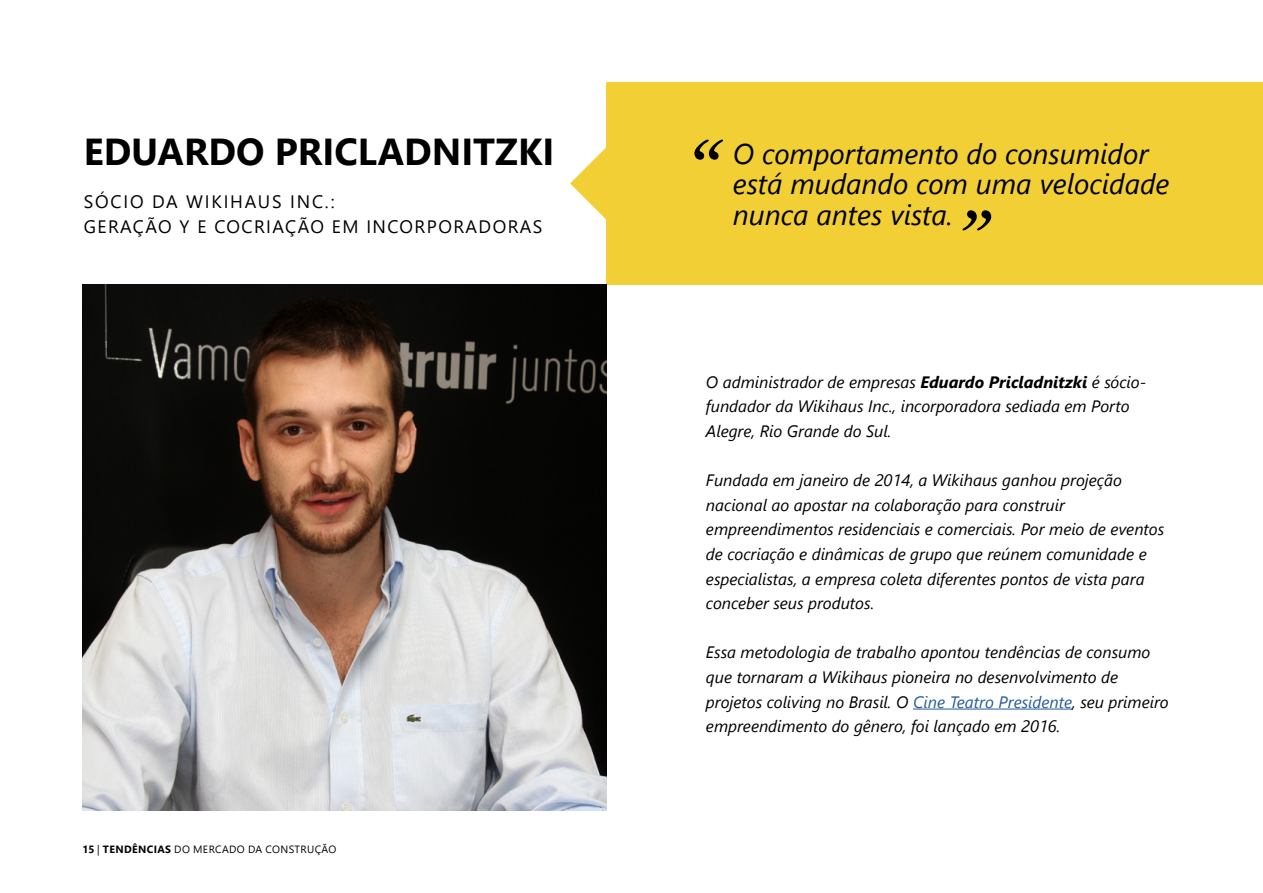
<style>
.page{position:relative;width:1263px;height:893px;background:#fff}
.page>*{position:absolute;margin:0;border:0;box-sizing:border-box;transform-origin:0 0}
.t1{font:99px "Bell MT Italic";color:#000}
.t2{font:700 37.5px "Segoe UI";color:#000}
.t3{font:italic 28.5px/30.6px "Segoe UI";color:#000}
.t4{font:18px/24.6px "Segoe UI";letter-spacing:.08em;color:#000}
.t5{font:italic 16.5px/24.6px "Segoe UI";color:#000}
.t6{font:10.5px "Segoe UI";letter-spacing:.035em;color:#000}
.s1{font-weight:700}
.s2{color:#275b9b}
</style>
<div class="page">
<div style="left:606px;top:82px;width:657px;height:203px;background:#f2cf35"></div>
<svg style="left:570px;top:147px;width:36px;height:72px"></svg>
<img style="left:82px;top:285px;width:524px;height:525px">
<hr style="left:913px;top:709px;width:159px;height:1px;background:#275b9b">
<h2 class="t2" style="left:84px;top:116px;width:472px">EDUARDO PRICLADNITZKI</h2>
<p class="t4" style="left:84px;top:188px;width:460px">SÓCIO DA WIKIHAUS INC.:<br>GERAÇÃO Y E COCRIAÇÃO EM INCORPORADORAS</p>
<p class="t6" style="left:82px;top:839px;width:256px"><span class="s1">15</span> | <span class="s1">TENDÊNCIAS</span> DO MERCADO DA CONSTRUÇÃO</p>
<h1 class="t1" style="left:676px;top:114px;width:41px">“</h1>
<h3 class="t3" style="left:733px;top:136px;width:438px">O comportamento do consumidor está mudando com uma velocidade nunca antes vista.</h3>
<h1 class="t1" style="left:1010px;top:256px;width:41px;rotate:-180deg">“</h1>
<p class="t5" style="left:706px;top:368px;width:442px">O administrador de empresas <span class="s1">Eduardo Pricladnitzki</span> é sócio&shy;fundador da Wikihaus Inc., incorporadora sediada em Porto<br>Alegre, Rio Grande do Sul.</p>
<p class="t5" style="left:706px;top:466px;width:460px">Fundada em janeiro de 2014, a Wikihaus ganhou projeção nacional ao apostar na colaboração para construir empreendimentos residenciais e comerciais. Por meio de eventos de cocriação e dinâmicas de grupo que reúnem comunidade e especialistas, a empresa coleta diferentes pontos de vista para conceber seus produtos.</p>
<p class="t5" style="left:706px;top:639px;width:464px">Essa metodologia de trabalho apontou tendências de consumo que tornaram a Wikihaus pioneira no desenvolvimento de projetos coliving no Brasil. O <span class="s2">Cine Teatro Presidente</span>, seu primeiro empreendimento do gênero, foi lançado em 2016.</p>
</div>
